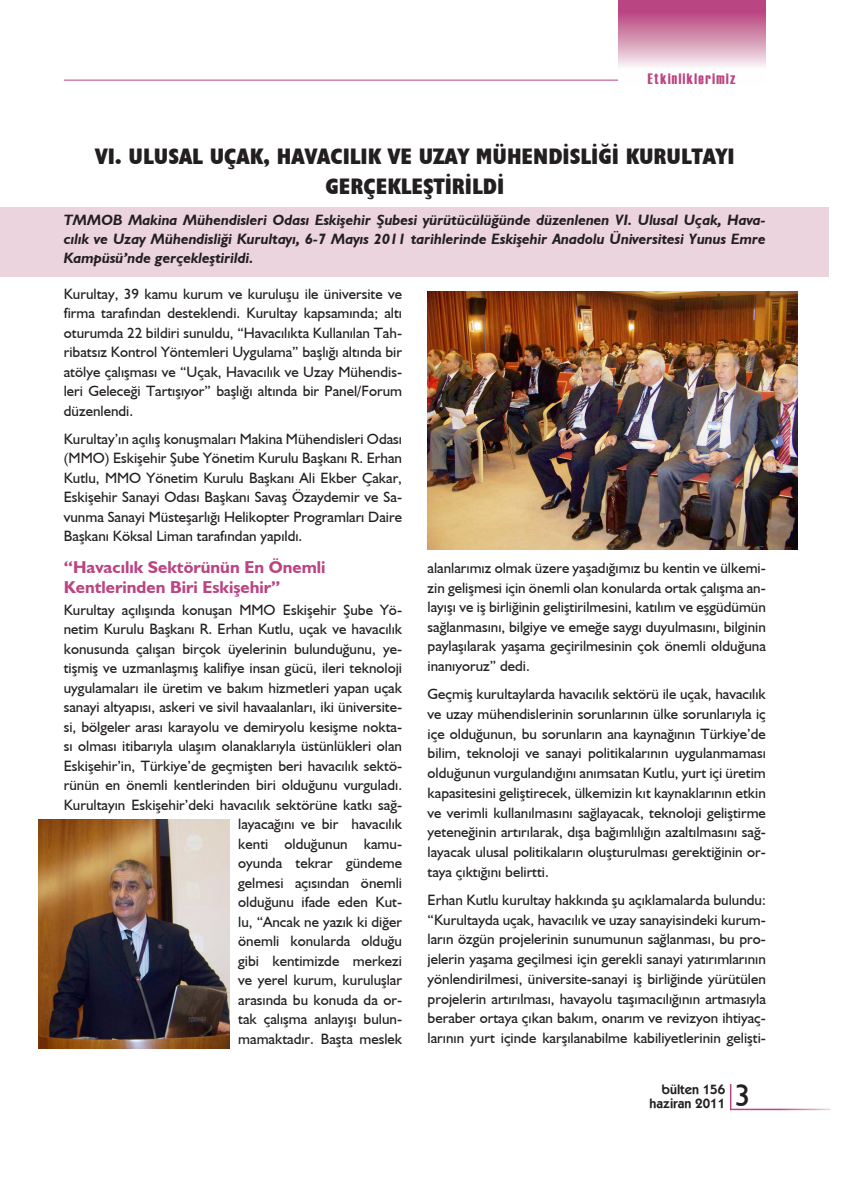
<style>
.page{position:relative;width:851px;height:1191px;background:#fff}
.page>*{position:absolute;margin:0;border:0;box-sizing:border-box;transform-origin:0 0}
.t1{font:31.5px "Humanist 521 BT";color:#231f20}
.dar_baslik{font:700 condensed 22.5px/30px "Humanist 521 BT Xtra";color:#231f20;text-align:center}
.metinbaslik{font:700 17.25px/19.5px "Humanist 521 BT";color:#bb4482}
.bultenmetin{font:15px/19.5px "Humanist 521 BT";color:#231f20;text-align:justify}
.imza{font:italic 700 15px/18.8px "Humanist 521 BT";color:#231f20;text-align:justify}
.t2{font:15px "Haettenschweiler";letter-spacing:.1em;color:#bb4482}
.t3{font:600 13.5px "Kabel IT Cby BT";color:#231f20}
</style>
<div class="page">
<hr style="left:64px;top:80px;width:619px;height:1px;background:#bb4482">
<hr style="left:729px;top:1084px;width:2px;height:25px;background:#bb4482">
<hr style="left:729px;top:1108px;width:101px;height:2px;background:#fff">
<svg style="left:618px;top:0;width:147px;height:81px"></svg>
<div style="left:1px;top:207px;width:827px;height:69px;background:#ecd4df"></div>
<img style="left:427px;top:291px;width:370px;height:258px">
<img style="left:38px;top:819px;width:192px;height:229px">
<p class="t2" style="left:647px;top:69px;width:89px">Etkinliklerimiz</p>
<p class="dar_baslik" style="left:95px;top:141px;width:641px">VI. ULUSAL UÇAK, HAVACILIK VE UZAY MÜHENDİSLİĞİ KURULTAYI<br>GERÇEKLEŞTİRİLDİ</p>
<p class="imza" style="left:64px;top:210px;width:703px">TMMOB Makina Mühendisleri Odası Eskişehir Şubesi yürütücülüğünde düzenlenen VI. Ulusal Uçak, Hava&shy;cılık ve Uzay Mühendisliği Kurultayı, 6-7 Mayıs 2011 tarihlerinde Eskişehir Anadolu Üniversitesi Yunus Emre Kampüsü’nde gerçekleştirildi.</p>
<p class="bultenmetin" style="left:64px;top:283px;width:340px">Kurultay, 39 kamu kurum ve kuruluşu ile üniversite ve firma tarafından desteklendi. Kurultay kapsamında; altı oturumda 22 bildiri sunuldu, “Havacılıkta Kullanılan Tah&shy;ribatsız Kontrol Yöntemleri Uygulama” başlığı altında bir atölye çalışması ve “Uçak, Havacılık ve Uzay Mühendis&shy;leri Geleceği Tartışıyor” başlığı altında bir Panel/Forum düzenlendi.</p>
<p class="bultenmetin" style="left:64px;top:428px;width:340px">Kurultay’ın açılış konuşmaları Makina Mühendisleri Odası (MMO) Eskişehir Şube Yönetim Kurulu Başkanı R. Erhan Kutlu, MMO Yönetim Kurulu Başkanı Ali Ekber Çakar, Eskişehir Sanayi Odası Başkanı Savaş Özaydemir ve Sa&shy;vunma Sanayi Müsteşarlığı Helikopter Programları Daire Başkanı Köksal Liman tarafından yapıldı.</p>
<p class="metinbaslik" style="left:64px;top:557px;width:263px">“Havacılık Sektörünün En Önemli<br>Kentlerinden Biri Eskişehir”</p>
<p class="bultenmetin" style="left:64px;top:599px;width:340px;text-align:right">Kurultay açılışında konuşan MMO Eskişehir Şube Yö&shy;netim Kurulu Başkanı R. Erhan Kutlu, uçak ve havacılık konusunda çalışan birçok üyelerinin bulunduğunu, ye&shy;tişmiş ve uzmanlaşmış kalifiye insan gücü, ileri teknoloji uygulamaları ile üretim ve bakım hizmetleri yapan uçak sanayi altyapısı, askeri ve sivil havaalanları, iki üniversite&shy;si, bölgeler arası karayolu ve demiryolu kesişme nokta&shy;sı olması itibarıyla ulaşım olanaklarıyla üstünlükleri olan Eskişehir’in, Türkiye’de geçmişten beri havacılık sektö&shy;rünün en önemli kentlerinden biri olduğunu vurguladı.<br>Kurultayın Eskişehir’deki havacılık sektörüne katkı sağ&shy;layacağını ve bir havacılık<br>kenti olduğunun kamu-<br>oyunda tekrar gündeme<br>gelmesi açısından önemli<br>olduğunu ifade eden Kut-<br>lu, “Ancak ne yazık ki diğer<br>önemli konularda olduğu<br>gibi kentimizde merkezi<br>ve yerel kurum, kuruluşlar<br>arasında bu konuda da or-<br>tak çalışma anlayışı bulun-<br>mamaktadır. Başta meslek</p>
<p class="bultenmetin" style="left:427px;top:558px;width:340px">alanlarımız olmak üzere yaşadığımız bu kentin ve ülkemi&shy;zin gelişmesi için önemli olan konularda ortak çalışma an&shy;layışı ve iş birliğinin geliştirilmesini, katılım ve eşgüdümün sağlanmasını, bilgiye ve emeğe saygı duyulmasını, bilginin paylaşılarak yaşama geçirilmesinin çok önemli olduğuna inanıyoruz” dedi.</p>
<p class="bultenmetin" style="left:427px;top:684px;width:340px">Geçmiş kurultaylarda havacılık sektörü ile uçak, havacılık ve uzay mühendislerinin sorunlarının ülke sorunlarıyla iç içe olduğunun, bu sorunların ana kaynağının Türkiye’de bilim, teknoloji ve sanayi politikalarının uygulanmaması olduğunun vurgulandığını anımsatan Kutlu, yurt içi üretim kapasitesini geliştirecek, ülkemizin kıt kaynaklarının etkin ve verimli kullanılmasını sağlayacak, teknoloji geliştirme yeteneğinin artırılarak, dışa bağımlılığın azaltılmasını sağ&shy;layacak ulusal politikaların oluşturulması gerektiğinin or&shy;taya çıktığını belirtti.</p>
<p class="bultenmetin" style="left:427px;top:889px;width:340px">Erhan Kutlu kurultay hakkında şu açıklamalarda bulundu: “Kurultayda uçak, havacılık ve uzay sanayisindeki kurum&shy;ların özgün projelerinin sunumunun sağlanması, bu pro&shy;jelerin yaşama geçilmesi için gerekli sanayi yatırımlarının yönlendirilmesi, üniversite-sanayi iş birliğinde yürütülen projelerin artırılması, havayolu taşımacılığının artmasıyla beraber ortaya çıkan bakım, onarım ve revizyon ihtiyaç&shy;larının yurt içinde karşılanabilme kabiliyetlerinin gelişti-</p>
<p class="t3" style="left:661px;top:1081px;width:65px">bülten 156</p>
<p class="t3" style="left:649px;top:1094px;width:77px">haziran 2011</p>
<p class="t1" style="left:734px;top:1076px;width:17px">3</p>
</div>
